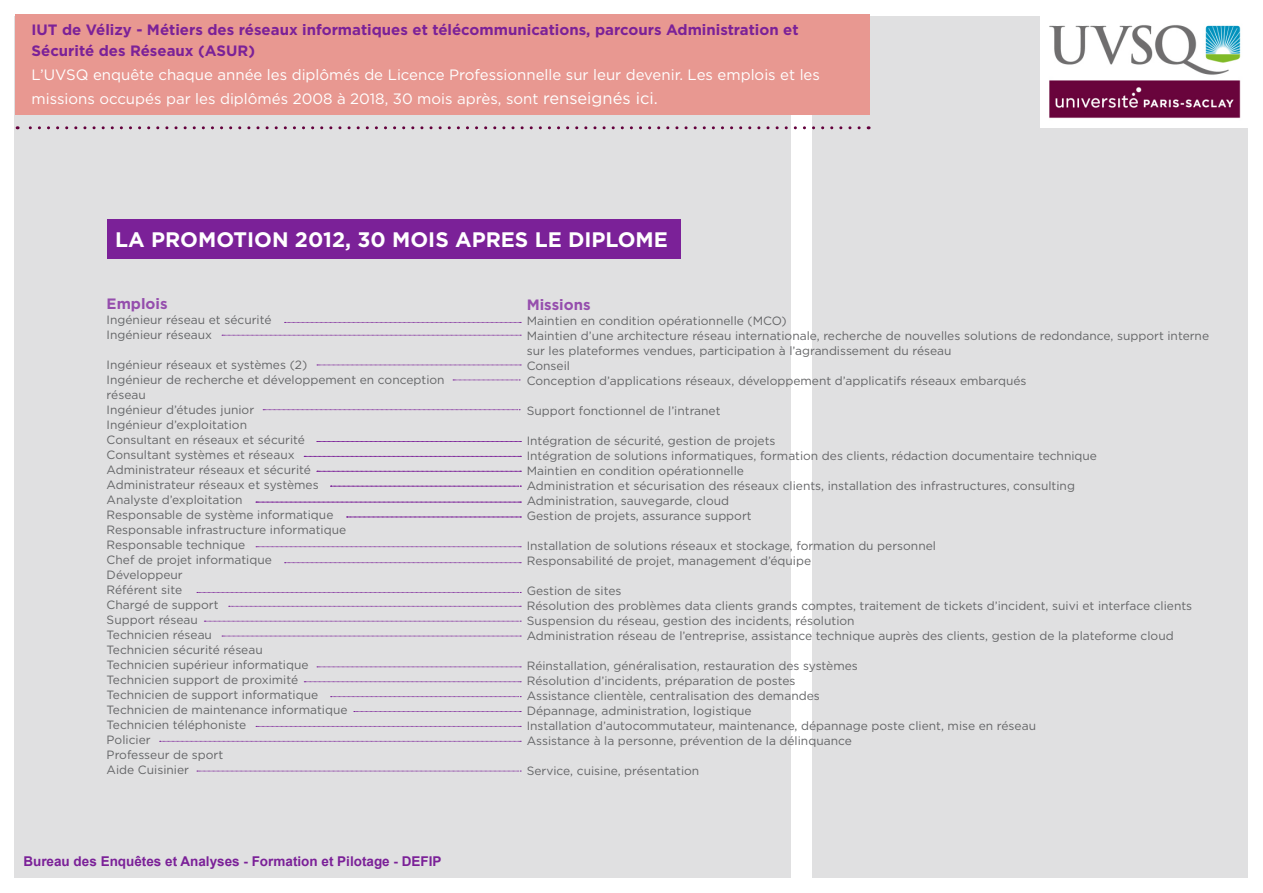
<style>
.page{position:relative;width:1263px;height:893px;background:#fff}
.page>*{position:absolute;margin:0;border:0;box-sizing:border-box;transform-origin:0 0}
.t1{font:700 21px "Gotham";color:#fff}
.t2{font:15px/24px "Gotham";color:#fff}
.t3{font:700 15px "Gotham";color:#7b2198}
.t4{font:700 15px "Gotham";color:#954ead}
.t5{font:700 13.5px "Arial";color:#7b2198}
.t6{font:12px/15px "Gotham";color:#646567}
.s1{font-size:16.5px}
</style>
<div class="page">
<div style="left:15px;top:16px;width:776px;height:861px;background:#e0e0e1"></div>
<div style="left:812px;top:16px;width:436px;height:861px;background:#e0e0e1"></div>
<img style="left:1041px;top:16px;width:207px;height:112px">
<div style="left:107px;top:219px;width:573px;height:39px;background:#7b2198"></div>
<svg style="left:285px;top:322px;width:236px;height:1px"></svg>
<svg style="left:317px;top:365px;width:204px;height:1px"></svg>
<svg style="left:263px;top:409px;width:257px;height:1px"></svg>
<svg style="left:453px;top:380px;width:67px;height:1px"></svg>
<svg style="left:222px;top:335px;width:299px;height:1px"></svg>
<svg style="left:256px;top:546px;width:265px;height:1px"></svg>
<svg style="left:285px;top:562px;width:236px;height:1px"></svg>
<svg style="left:197px;top:592px;width:324px;height:1px"></svg>
<svg style="left:229px;top:606px;width:292px;height:1px"></svg>
<svg style="left:204px;top:621px;width:317px;height:1px"></svg>
<svg style="left:222px;top:636px;width:299px;height:1px"></svg>
<svg style="left:331px;top:696px;width:190px;height:1px"></svg>
<svg style="left:317px;top:667px;width:204px;height:1px"></svg>
<svg style="left:304px;top:681px;width:217px;height:1px"></svg>
<svg style="left:317px;top:441px;width:204px;height:1px"></svg>
<svg style="left:304px;top:456px;width:217px;height:1px"></svg>
<svg style="left:317px;top:471px;width:204px;height:1px"></svg>
<svg style="left:331px;top:486px;width:190px;height:1px"></svg>
<svg style="left:256px;top:502px;width:265px;height:1px"></svg>
<svg style="left:347px;top:517px;width:174px;height:1px"></svg>
<svg style="left:160px;top:741px;width:361px;height:1px"></svg>
<svg style="left:354px;top:711px;width:167px;height:1px"></svg>
<svg style="left:256px;top:726px;width:265px;height:1px"></svg>
<svg style="left:197px;top:771px;width:324px;height:1px"></svg>
<div style="left:15px;top:15px;width:855px;height:100px;background:#e89891"></div>
<svg style="left:17px;top:126px;width:842px;height:3px"></svg>
<p class="t3" style="left:32px;top:19px;width:769px">IUT de Vélizy - Métiers des réseaux informatiques et télécommunications, parcours Administration et</p>
<p class="t3" style="left:32px;top:40px;width:225px">Sécurité des Réseaux (ASUR)</p>
<p class="t2" style="left:32px;top:62px;width:790px">L’UVSQ enquête chaque année les diplômés de Licence Professionnelle sur leur devenir. Les emplois et les missions occupés par les diplômés 2008 à 2018, 30 mois après, sont <span class="s1">renseignés ici.</span></p>
<p class="t1" style="left:115px;top:226px;width:554px">LA PROMOTION 2012, 30 MOIS APRES LE DIPLOME</p>
<p class="t4" style="left:107px;top:294px;width:62px">Emplois</p>
<p class="t6" style="left:107px;top:312px;width:166px">Ingénieur réseau et sécurité</p>
<p class="t6" style="left:107px;top:327px;width:107px">Ingénieur réseaux</p>
<p class="t6" style="left:107px;top:357px;width:202px">Ingénieur réseaux et systèmes (2)</p>
<p class="t6" style="left:107px;top:372px;width:339px">Ingénieur de recherche et développement en conception</p>
<p class="t6" style="left:107px;top:387px;width:41px">réseau</p>
<p class="t6" style="left:107px;top:402px;width:149px">Ingénieur d’études junior</p>
<p class="t6" style="left:107px;top:417px;width:142px">Ingénieur d’exploitation</p>
<p class="t6" style="left:107px;top:432px;width:200px">Consultant en réseaux et sécurité</p>
<p class="t6" style="left:107px;top:447px;width:189px">Consultant systèmes et réseaux</p>
<p class="t6" style="left:107px;top:462px;width:206px">Administrateur réseaux et sécurité</p>
<p class="t6" style="left:107px;top:477px;width:213px">Administrateur réseaux et systèmes</p>
<p class="t6" style="left:107px;top:492px;width:138px">Analyste d’exploitation</p>
<p class="t6" style="left:107px;top:507px;width:228px">Responsable de système informatique</p>
<p class="t6" style="left:107px;top:522px;width:241px">Responsable infrastructure informatique</p>
<p class="t6" style="left:107px;top:537px;width:140px">Responsable technique</p>
<p class="t6" style="left:107px;top:552px;width:167px">Chef de projet informatique</p>
<p class="t6" style="left:107px;top:567px;width:78px">Développeur</p>
<p class="t6" style="left:107px;top:582px;width:77px">Référent site</p>
<p class="t6" style="left:107px;top:597px;width:113px">Chargé de support</p>
<p class="t6" style="left:107px;top:612px;width:93px">Support réseau</p>
<p class="t6" style="left:107px;top:627px;width:107px">Technicien réseau</p>
<p class="t6" style="left:107px;top:642px;width:158px">Technicien sécurité réseau</p>
<p class="t6" style="left:107px;top:657px;width:203px">Technicien supérieur informatique</p>
<p class="t6" style="left:107px;top:672px;width:193px">Technicien support de proximité</p>
<p class="t6" style="left:107px;top:687px;width:213px">Technicien de support informatique</p>
<p class="t6" style="left:107px;top:702px;width:242px">Technicien de maintenance informatique</p>
<p class="t6" style="left:107px;top:717px;width:141px">Technicien téléphoniste</p>
<p class="t6" style="left:107px;top:732px;width:45px">Policier</p>
<p class="t6" style="left:107px;top:747px;width:118px">Professeur de sport</p>
<p class="t6" style="left:107px;top:762px;width:84px">Aide Cuisinier</p>
<p class="t5" style="left:23px;top:852px;width:420px">Bureau des Enquêtes et Analyses - Formation et Pilotage - DEFIP</p>
<p class="t4" style="left:527px;top:295px;width:65px">Missions</p>
<p class="t6" style="left:527px;top:313px;width:262px">Maintien en condition opérationnelle (MCO)</p>
<p class="t6" style="left:527px;top:328px;width:684px">Maintien d’une architecture réseau internationale, recherche de nouvelles solutions de redondance, support interne sur les plateformes vendues, participation à l’agrandissement du réseau</p>
<p class="t6" style="left:527px;top:358px;width:45px">Conseil</p>
<p class="t6" style="left:527px;top:373px;width:501px">Conception d’applications réseaux, développement d’applicatifs réseaux embarqués</p>
<p class="t6" style="left:527px;top:403px;width:195px">Support fonctionnel de l’intranet</p>
<p class="t6" style="left:527px;top:433px;width:250px">Intégration de sécurité, gestion de projets</p>
<p class="t6" style="left:527px;top:448px;width:572px">Intégration de solutions informatiques, formation des clients, rédaction documentaire technique</p>
<p class="t6" style="left:527px;top:463px;width:219px">Maintien en condition opérationnelle</p>
<p class="t6" style="left:527px;top:478px;width:550px">Administration et sécurisation des réseaux clients, installation des infrastructures, consulting</p>
<p class="t6" style="left:527px;top:493px;width:204px">Administration, sauvegarde, cloud</p>
<p class="t6" style="left:527px;top:508px;width:226px">Gestion de projets, assurance support</p>
<p class="t6" style="left:527px;top:538px;width:411px">Installation de solutions réseaux et stockage, formation du personnel</p>
<p class="t6" style="left:527px;top:553px;width:286px">Responsabilité de projet, management d’équipe</p>
<p class="t6" style="left:527px;top:583px;width:96px">Gestion de sites</p>
<p class="t6" style="left:527px;top:598px;width:667px">Résolution des problèmes data clients grands comptes, traitement de tickets d’incident, suivi et interface clients</p>
<p class="t6" style="left:527px;top:613px;width:329px">Suspension du réseau, gestion des incidents, résolution</p>
<p class="t6" style="left:527px;top:628px;width:648px">Administration réseau de l’entreprise, assistance technique auprès des clients, gestion de la plateforme cloud</p>
<p class="t6" style="left:527px;top:658px;width:333px">Réinstallation, généralisation, restauration des systèmes</p>
<p class="t6" style="left:527px;top:673px;width:270px">Résolution d’incidents, préparation de postes</p>
<p class="t6" style="left:527px;top:688px;width:294px">Assistance clientèle, centralisation des demandes</p>
<p class="t6" style="left:527px;top:703px;width:226px">Dépannage, administration, logistique</p>
<p class="t6" style="left:527px;top:718px;width:511px">Installation d’autocommutateur, maintenance, dépannage poste client, mise en réseau</p>
<p class="t6" style="left:527px;top:733px;width:327px">Assistance à la personne, prévention de la délinquance</p>
<p class="t6" style="left:527px;top:763px;width:174px">Service, cuisine, présentation</p>
</div>
